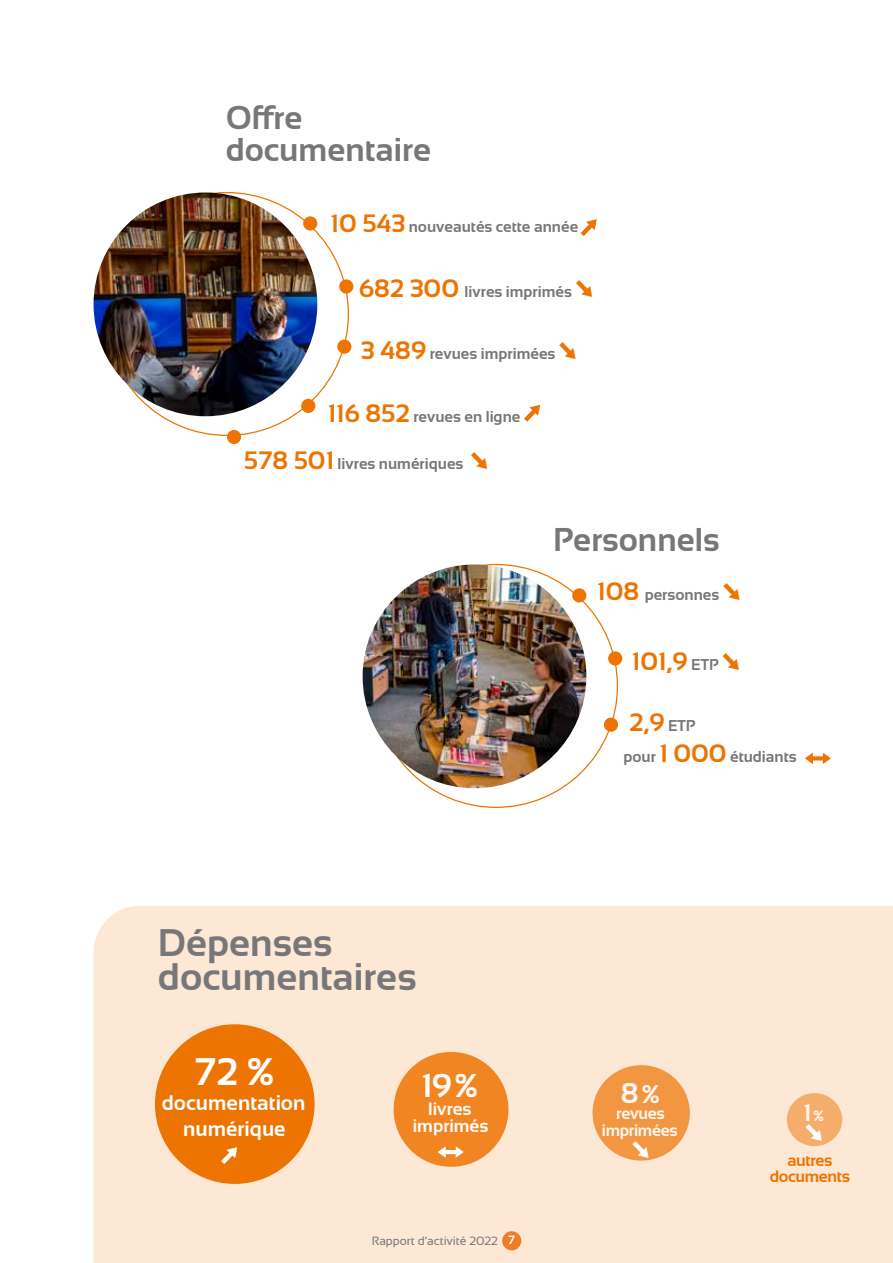
<style>
.page{position:relative;width:893px;height:1263px;background:#fff}
.page>*{position:absolute;margin:0;border:0;box-sizing:border-box;transform-origin:0 0}
.t1{font:700 38.4px/34.3px "Sansation";color:#77777a}
.t2{font:700 38.4px "Sansation";color:#fff}
.t3{font:700 33px/31.3px "Sansation";color:#77777a}
.t4{font:700 33px "Sansation";color:#fff}
.t5{font:700 28.5px "Sansation";color:#fff}
.t6{font:700 25.2px "Sansation";color:#ee7402}
.t7{font:25.2px "Follow The Arrow";color:#fff}
.t8{font:700 24px "Sansation";color:#fff}
.t9{font:700 21px/25.5px "Sansation";color:#fff;text-align:center}
.t10{font:700 18px/16.5px "Sansation";color:#fff;text-align:center}
.t11{font:700 16.5px/16.5px "Sansation";letter-spacing:-.02em;color:#fff;text-align:center}
.t12{font:700 16.5px/16.5px "Sansation";letter-spacing:-.02em;color:#ee7402;text-align:center}
.t13{font:700 15.75px "Sansation";color:#77777a}
.t14{font:12px "Sansation";color:#77777a}
.s1{font-size:25.2px;color:#ee7402}
.s2{font-family:"Follow The Arrow";font-weight:400;font-size:25.2px;color:#ee7402}
.s3{font-size:15.75px;color:#77777a}
.s4{font-family:"Follow The Arrow";font-weight:400}
.s5{font-size:15px}
.s6{font-size:25.5px}
.s7{font-weight:700;color:#fff}
</style>
<div class="page">
<div style="left:94px;top:906px;width:799px;height:357px;background:#fde7d5"></div>
<div style="left:155px;top:1024px;width:160px;height:160px;background:#ee7402;border-radius:50%"></div>
<div style="left:592px;top:1065px;width:98px;height:95px;background:#f29641;border-radius:50%"></div>
<div style="left:394px;top:1052px;width:114px;height:115px;background:#f08522;border-radius:50%"></div>
<div style="left:787px;top:1093px;width:55px;height:53px;background:#f5ad6b;border-radius:50%"></div>
<img style="left:94px;top:192px;width:223px;height:224px;border-radius:112px">
<div style="left:303px;top:216px;width:14px;height:14px;background:#ee7402;border-radius:50%"></div>
<div style="left:339px;top:279px;width:14px;height:15px;background:#ee7402;border-radius:50%"></div>
<div style="left:337px;top:340px;width:14px;height:14px;background:#ee7402;border-radius:50%"></div>
<svg style="left:524px;top:405px;width:16px;height:17px"></svg>
<div style="left:301px;top:399px;width:14px;height:14px;background:#ee7402;border-radius:50%"></div>
<div style="left:227px;top:430px;width:14px;height:14px;background:#ee7402;border-radius:50%"></div>
<img style="left:363px;top:564px;width:223px;height:224px;border-radius:112px">
<div style="left:572px;top:588px;width:14px;height:14px;background:#ee7402;border-radius:50%"></div>
<div style="left:608px;top:651px;width:14px;height:14px;background:#ee7402;border-radius:50%"></div>
<div style="left:604px;top:718px;width:14px;height:14px;background:#ee7402;border-radius:50%"></div>
<svg style="left:805px;top:753px;width:26px;height:11px"></svg>
<svg style="left:438px;top:1146px;width:26px;height:12px"></svg>
<svg style="left:221px;top:1147px;width:16px;height:17px"></svg>
<svg style="left:581px;top:219px;width:16px;height:17px"></svg>
<div style="left:502px;top:1231px;width:19px;height:19px;background:#ef7c26;border-radius:50%"></div>
<h2 class="t3" style="left:226px;top:102px;width:207px">Offre documentaire</h2>
<p class="t13" style="left:331px;top:218px;width:249px"><span class="s1">10 543</span> nouveautés cette année</p>
<p class="t13" style="left:359px;top:282px;width:236px"><span class="s1">682 300</span> livres imprimés <span class="s2">P</span></p>
<p class="t13" style="left:361px;top:345px;width:217px"><span class="s1">3 489</span> revues imprimées <span class="s2">P</span></p>
<p class="t13" style="left:328px;top:407px;width:194px"><span class="s1">116 852</span> revues en ligne</p>
<p class="t13" style="left:244px;top:455px;width:246px"><span class="s1">578 501</span> livres numériques <span class="s2">P</span></p>
<h2 class="t3" style="left:553px;top:524px;width:168px">Personnels</h2>
<p class="t13" style="left:597px;top:586px;width:145px"><span class="s1">108</span> personnes <span class="s2">P</span></p>
<h3 class="t6" style="left:632px;top:647px;width:110px">101,9 <span class="s3">ETP</span> <span class="s4">P</span></h3>
<h3 class="t6" style="left:629px;top:708px;width:68px">2,9 <span class="s3">ETP</span></h3>
<p class="t13" style="left:623px;top:747px;width:175px">pour <span class="s1">1 000</span> étudiants</p>
<h1 class="t1" style="left:158px;top:925px;width:260px">Dépenses documentaires</h1>
<h1 class="t2" style="left:194px;top:1050px;width:82px">72 %</h1>
<h3 class="t9" style="left:162px;top:1090px;width:145px">documentation numérique</h3>
<h2 class="t4" style="left:421px;top:1067px;width:59px">19 %</h2>
<p class="t10" style="left:413px;top:1101px;width:77px">livres imprimés</p>
<h3 class="t8" style="left:803px;top:1099px;width:22px">1 <span class="s5">%</span></h3>
<h3 class="t5" style="left:621px;top:1077px;width:41px">8<span class="s6">%</span></h3>
<p class="t11" style="left:602px;top:1105px;width:77px">revues imprimées</p>
<h3 class="t7" style="left:805px;top:1117px;width:19px">P</h3>
<h3 class="t7" style="left:632px;top:1134px;width:19px">P</h3>
<p class="t12" style="left:770px;top:1152px;width:82px">autres documents</p>
<p class="t14" style="left:372px;top:1234px;width:145px">Rapport d’activité 2022 <span class="s7">7</span></p>
</div>
